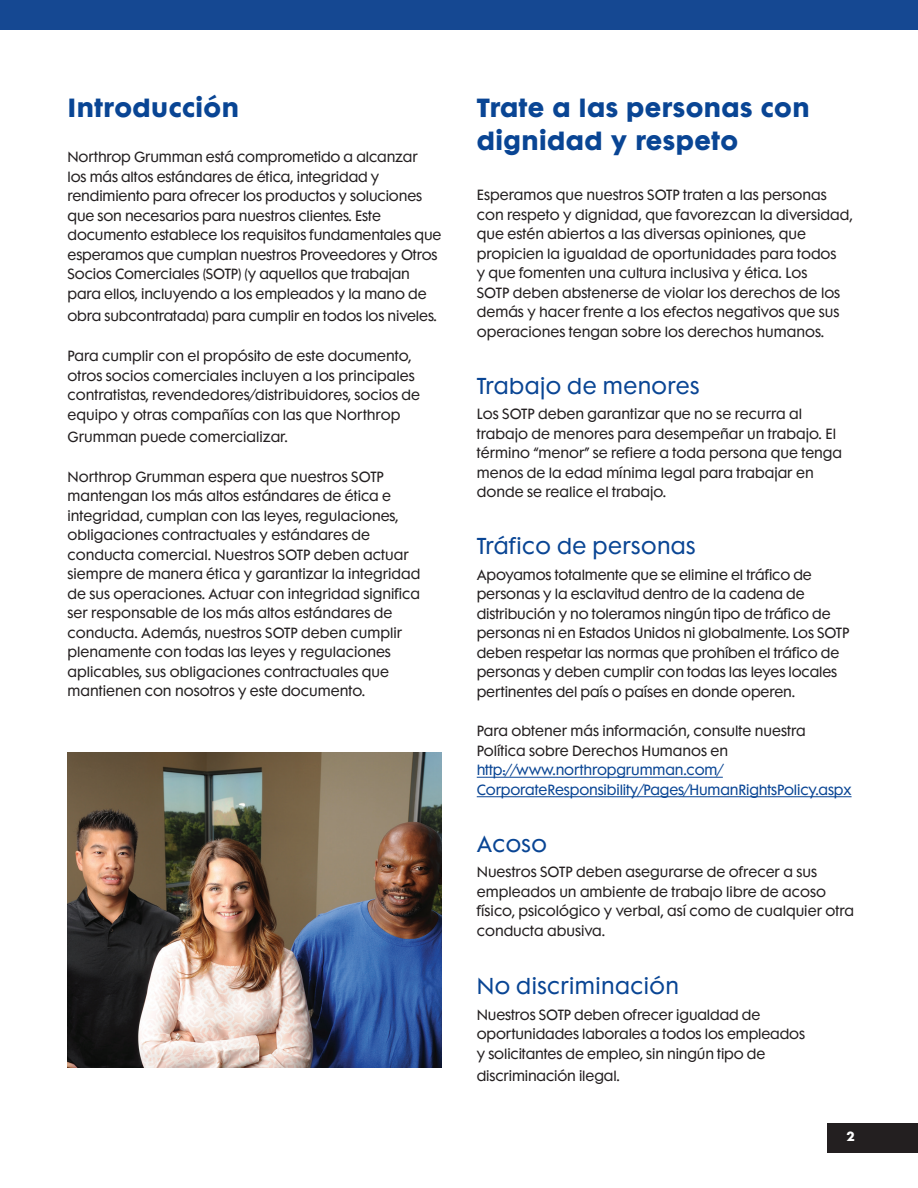
<style>
.page{position:relative;width:918px;height:1188px;background:#fff}
.page>*{position:absolute;margin:0;border:0;box-sizing:border-box;transform-origin:0 0}
.H2_BLUE{font:700 24px/33px "Futura Maxi Std";letter-spacing:.02em;color:#094594}
.H2_BLUE-2{font:21px "Futura Maxi Std";letter-spacing:.02em;color:#094594}
.body_-_body_text{font:13.5px/19.5px "Futura Maxi Std";color:#231f20}
.body_-_body_text-2{font:13.5px/19.5px "Futura Maxi Std";letter-spacing:-.01em;color:#094594}
.t1{font:700 12px "Futura Maxi Std";color:#fff}
.s1{color:#231f20}
</style>
<div class="page">
<div style="left:827px;top:1123px;width:91px;height:29px;background:#231f20"></div>
<img style="left:68px;top:752px;width:373px;height:315px">
<hr style="left:477px;top:777px;width:246px;height:1px;background:#094594">
<hr style="left:477px;top:796px;width:375px;height:1px;background:#094594">
<div style="left:0;top:0;width:918px;height:29px;background:#154892"></div>
<p class="H2_BLUE" style="left:68px;top:90px;width:173px">Introducción</p>
<p class="body_-_body_text" style="left:68px;top:148px;width:375px">Northrop Grumman está comprometido a alcanzar<br>los más altos estándares de ética, integridad y rendimiento para ofrecer los productos y soluciones que son necesarios para nuestros clientes. Este documento establece los requisitos fundamentales que esperamos que cumplan nuestros Proveedores y Otros Socios Comerciales (SOTP) (y aquellos que trabajan para ellos, incluyendo a los empleados y la mano de</p>
<p class="body_-_body_text" style="left:68px;top:307px;width:371px">obra subcontratada) para cumplir en todos los niveles.</p>
<p class="body_-_body_text" style="left:68px;top:346px;width:354px">Para cumplir con el propósito de este documento, otros socios comerciales incluyen a los principales contratistas, revendedores/distribuidores, socios de equipo y otras compañías con las que Northrop</p>
<p class="body_-_body_text" style="left:68px;top:427px;width:222px">Grumman puede comercializar.</p>
<p class="body_-_body_text" style="left:68px;top:467px;width:354px">Northrop Grumman espera que nuestros SOTP mantengan los más altos estándares de ética e integridad, cumplan con las leyes, regulaciones, obligaciones contractuales y estándares de conducta comercial. Nuestros SOTP deben actuar siempre de manera ética y garantizar la integridad de sus operaciones. Actuar con integridad significa ser responsable de los más altos estándares de conducta. Además, nuestros SOTP deben cumplir plenamente con todas las leyes y regulaciones aplicables, sus obligaciones contractuales que mantienen con nosotros y este documento.</p>
<p class="H2_BLUE" style="left:477px;top:90px;width:334px">Trate a las personas con dignidad y respeto</p>
<p class="body_-_body_text" style="left:477px;top:185px;width:378px">Esperamos que nuestros SOTP traten a las personas con respeto y dignidad, que favorezcan la diversidad, que estén abiertos a las diversas opiniones, que propicien la igualdad de oportunidades para todos<br>y que fomenten una cultura inclusiva y ética. Los<br>SOTP deben abstenerse de violar los derechos de los demás y hacer frente a los efectos negativos que sus operaciones tengan sobre los derechos humanos.</p>
<p class="H2_BLUE-2" style="left:477px;top:372px;width:224px">Trabajo de menores</p>
<p class="body_-_body_text" style="left:477px;top:404px;width:367px">Los SOTP deben garantizar que no se recurra al trabajo de menores para desempeñar un trabajo. El término “menor” se refiere a toda persona que tenga menos de la edad mínima legal para trabajar en donde se realice el trabajo.</p>
<p class="H2_BLUE-2" style="left:477px;top:533px;width:220px">Tráfico de personas</p>
<p class="body_-_body_text" style="left:477px;top:565px;width:374px">Apoyamos totalmente que se elimine el tráfico de personas y la esclavitud dentro de la cadena de distribución y no toleramos ningún tipo de tráfico de personas ni en Estados Unidos ni globalmente. Los SOTP deben respetar las normas que prohíben el tráfico de personas y deben cumplir con todas las leyes locales pertinentes del país o países en donde operen.</p>
<p class="body_-_body_text-2" style="left:477px;top:722px;width:376px"><span class="s1">Para obtener más información, consulte nuestra Política sobre Derechos Humanos en </span>http://www.northropgrumman.com/ CorporateResponsibility/Pages/HumanRightsPolicy.aspx</p>
<p class="H2_BLUE-2" style="left:477px;top:830px;width:72px">Acoso</p>
<p class="body_-_body_text" style="left:477px;top:863px;width:379px">Nuestros SOTP deben asegurarse de ofrecer a sus empleados un ambiente de trabajo libre de acoso físico, psicológico y verbal, así como de cualquier otra conducta abusiva.</p>
<p class="H2_BLUE-2" style="left:477px;top:973px;width:204px">No discriminación</p>
<p class="body_-_body_text" style="left:477px;top:1005px;width:330px">Nuestros SOTP deben ofrecer igualdad de oportunidades laborales a todos los empleados y solicitantes de empleo, sin ningún tipo de</p>
<p class="body_-_body_text" style="left:477px;top:1067px;width:145px">discriminación ilegal.</p>
<p class="t1" style="left:847px;top:1128px;width:10px">2</p>
</div>
